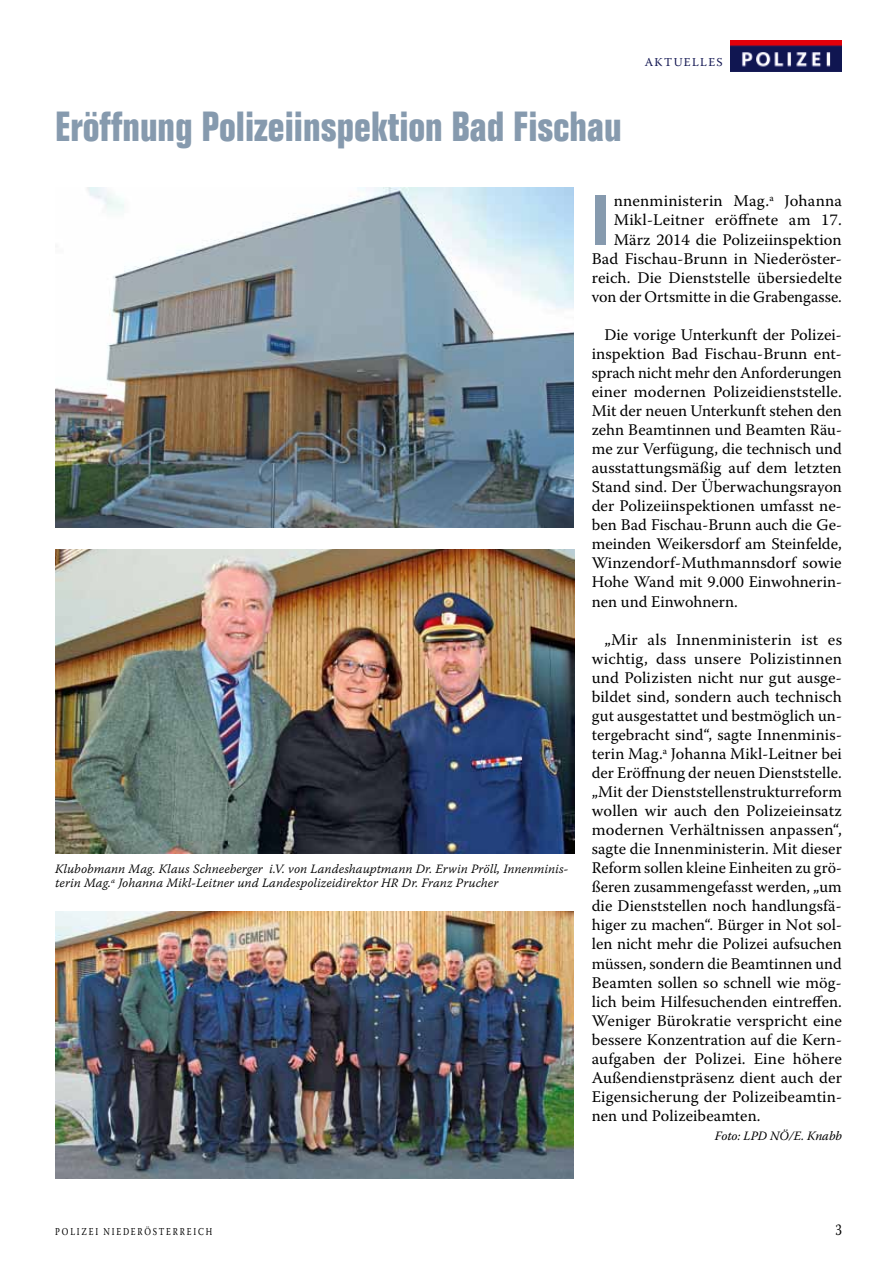
<style>
.page{position:relative;width:893px;height:1263px;background:#fff}
.page>*{position:absolute;margin:0;border:0;box-sizing:border-box;transform-origin:0 0}
.t1{font:700 condensed 69.6px "Folio Std";color:#869aae}
.t2{font:700 condensed 41.25px "Folio Std";color:#869aae}
.t3{font:16.2px/19px "Warnock Pro";letter-spacing:.005em;color:#000;text-align:justify}
.t4{font:16.2px "Warnock Pro";letter-spacing:.005em;color:#000;scale:.8 1}
.t5{font:12.75px/14.2px "Warnock Pro Light It Capt";color:#000}
.t6{font:italic 12.75px "Warnock Pro";letter-spacing:-.005em;color:#000}
.t7{font:12px "Warnock Pro";letter-spacing:.115em;color:#111551}
.t8{font:10.5px "Warnock Pro";color:#000;scale:.8 1}
</style>
<div class="page">
<img style="left:56px;top:549px;width:518px;height:304px">
<img style="left:55px;top:911px;width:519px;height:267px">
<img style="left:55px;top:187px;width:519px;height:340px">
<img style="left:731px;top:40px;width:110px;height:32px">
<p class="t2" style="left:55px;top:103px;width:568px">Eröffnung Polizeiinspektion Bad Fischau</p>
<p class="t7" style="left:645px;top:55px;width:80px">Aktuelles</p>
<p class="t5" style="left:55px;top:861px;width:515px">Klubobmann Mag. Klaus Schneeberger i.V. von Landeshauptmann Dr. Erwin Pröll, Innenminis&shy;terin Mag.<sup>a</sup> Johanna Mikl-Leitner und Landespolizeidirektor HR Dr. Franz Prucher</p>
<p class="t1" style="left:592px;top:181px;width:18px">I</p>
<p class="t3" style="left:592px;top:191px;width:252px;text-align:right">nnenministerin Mag.<sup>a</sup> Johanna Mikl-Leitner eröffnete am 17.<br>März 2014 die Polizeiinspektion Bad Fischau-Brunn in Niederöster&shy;reich. Die Dienststelle übersiedelte von der Ortsmitte in die Grabengasse.</p>
<p class="t3" style="left:592px;top:325px;width:252px;text-indent:13px">Die vorige Unterkunft der Polizei&shy;inspektion Bad Fischau-Brunn ent&shy;sprach nicht mehr den Anforderungen einer modernen Polizeidienststelle.<br>Mit der neuen Unterkunft stehen den zehn Beamtinnen und Beamten Räu&shy;me zur Verfügung, die technisch und ausstattungsmäßig auf dem letzten Stand sind. Der Überwachungsrayon der Polizeiinspektionen umfasst ne&shy;ben Bad Fischau-Brunn auch die Ge&shy;meinden Weikersdorf am Steinfelde, Winzendorf-Muthmannsdorf sowie Hohe Wand mit 9.000 Einwohnerin&shy;nen und Einwohnern.</p>
<p class="t3" style="left:592px;top:629px;width:252px;text-indent:13px">„Mir als Innenministerin ist es wichtig, dass unsere Polizistinnen und Polizisten nicht nur gut ausge&shy;bildet sind, sondern auch technisch gut ausgestattet und bestmöglich un&shy;tergebracht sind“, sagte Innenminis&shy;terin Mag.<sup>a</sup> Johanna Mikl-Leitner bei der Eröffnung der neuen Dienststelle. „Mit der Dienststellenstrukturreform wollen wir auch den Polizeieinsatz modernen Verhältnissen anpassen“, sagte die Innenministerin. Mit dieser Reform sollen kleine Einheiten zu grö&shy;ßeren zusammengefasst werden, „um die Dienststellen noch handlungsfä&shy;higer zu machen“. Bürger in Not sol&shy;len nicht mehr die Polizei aufsuchen müssen, sondern die Beamtinnen und Beamten sollen so schnell wie mög&shy;lich beim Hilfesuchenden eintreffen.<br>Weniger Bürokratie verspricht eine bessere Konzentration auf die Kern&shy;aufgaben der Polizei. Eine höhere Außendienstpräsenz dient auch der Eigensicherung der Polizeibeamtin&shy;nen und Polizeibeamten.</p>
<p class="t6" style="left:715px;top:1128px;width:129px">Foto: LPD NÖ/E. Knabb</p>
<p class="t8" style="left:55px;top:1225px;width:17px">Polizei</p>
<p class="t8" style="left:104px;top:1225px;width:20px">Niederösterreich</p>
<p class="t4" style="left:835px;top:1220px;width:10px">3</p>
</div>
